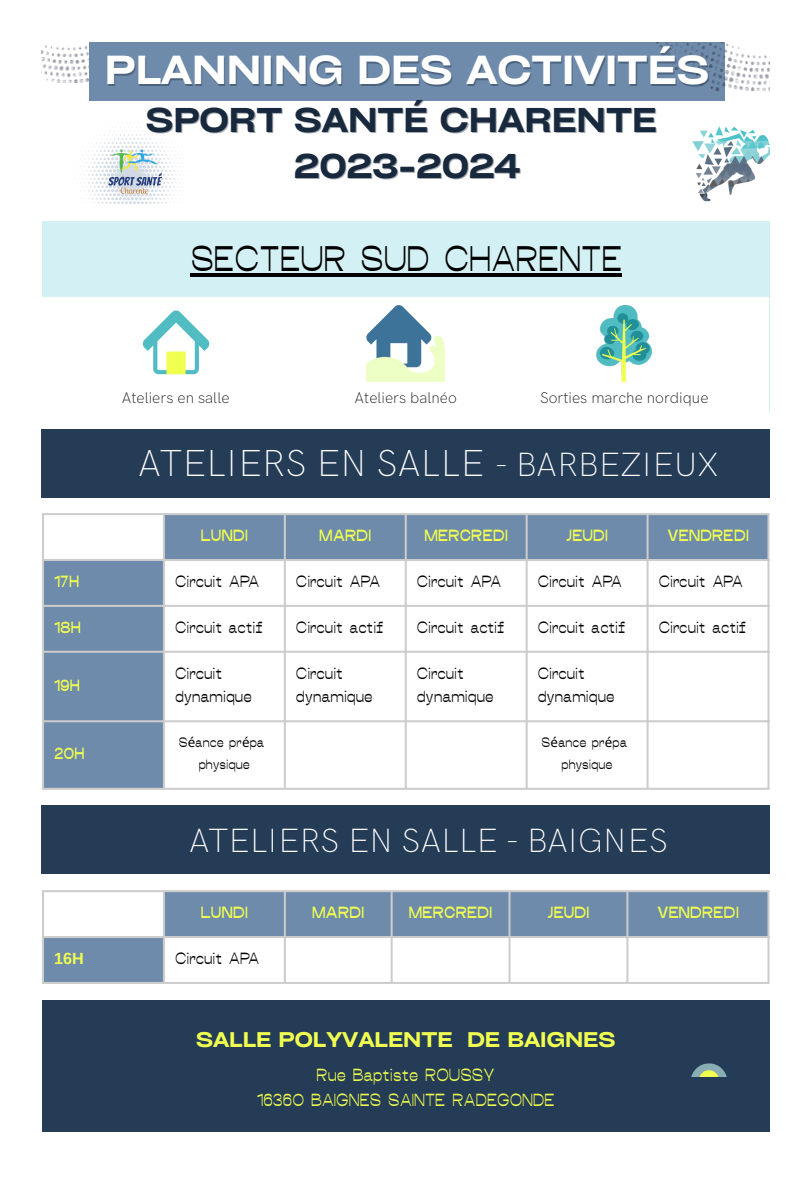
<style>
.page{position:relative;width:810px;height:1181px;background:#fff}
.page>*{position:absolute;margin:0;border:0;box-sizing:border-box;transform-origin:0 0}
.t1{font:600 expanded 38.7px "Cy Grotesk";color:#fff}
.t2{font:200 37.65px "HK Grotesk Pro";color:#fff}
.t3{font:35.4px "Menorah Grotesk";color:#000}
.t4{font:200 33.75px "HK Grotesk Pro";color:#fff}
.t5{font:600 expanded 33px "Cy Grotesk";color:#18293d}
.t6{font:600 expanded 20.4px "Cy Grotesk";color:#f0ff50}
.t7{font:17.4px "Menorah Grotesk";color:#f0ff50}
.t8{font:16.05px/23.2px "Menorah Grotesk";color:#000}
.t9{font:16.05px "Menorah Grotesk Semi";letter-spacing:.005em;color:#f0ff50}
.t10{font:700 16.05px "Arimo";color:#f0ff50}
.t11{font:200 15.45px "HK Grotesk Pro";color:#000}
.t12{font:13.5px/22.2px "Menorah Grotesk";color:#000;text-align:center}
.s1{font-size:33.75px}
.s2{font-family:"Noto Sans"}
</style>
<div class="page">
<img style="left:78px;top:126px;width:101px;height:78px">
<img style="left:42px;top:45px;width:47px;height:38px">
<div style="left:89px;top:42px;width:636px;height:58px;background:#6f8bab"></div>
<img style="left:656px;top:42px;width:114px;height:49px">
<img style="left:692px;top:126px;width:78px;height:76px">
<img style="left:99px;top:135px;width:71px;height:69px">
<div style="left:42px;top:221px;width:727px;height:191px;background:#d3f1f5"></div>
<div style="left:43px;top:297px;width:726px;height:116px;background:#fff"></div>
<img style="left:142px;top:310px;width:68px;height:65px">
<img style="left:367px;top:305px;width:78px;height:76px">
<img style="left:597px;top:305px;width:55px;height:76px">
<hr style="left:191px;top:273px;width:431px;height:3px;background:#000">
<div style="left:42px;top:429px;width:728px;height:69px;background:#253c57"></div>
<svg style="left:44px;top:515px;width:723px;height:272px"></svg>
<hr style="left:42px;top:515px;width:2px;height:272px;background:#ccc">
<hr style="left:163px;top:515px;width:2px;height:272px;background:#ccc">
<hr style="left:284px;top:515px;width:2px;height:272px;background:#ccc">
<hr style="left:405px;top:515px;width:2px;height:272px;background:#ccc">
<hr style="left:526px;top:515px;width:2px;height:272px;background:#ccc">
<hr style="left:647px;top:515px;width:2px;height:272px;background:#ccc">
<hr style="left:767px;top:515px;width:2px;height:272px;background:#ccc">
<hr style="left:42px;top:513px;width:727px;height:2px;background:#ccc">
<hr style="left:42px;top:559px;width:727px;height:2px;background:#ccc">
<hr style="left:42px;top:605px;width:727px;height:2px;background:#ccc">
<hr style="left:42px;top:650px;width:727px;height:2px;background:#ccc">
<hr style="left:42px;top:720px;width:727px;height:2px;background:#ccc">
<hr style="left:42px;top:787px;width:727px;height:2px;background:#ccc">
<div style="left:42px;top:805px;width:728px;height:69px;background:#253c57"></div>
<svg style="left:44px;top:892px;width:723px;height:89px"></svg>
<hr style="left:42px;top:892px;width:2px;height:89px;background:#ccc">
<hr style="left:163px;top:892px;width:2px;height:89px;background:#ccc">
<hr style="left:284px;top:892px;width:2px;height:89px;background:#ccc">
<hr style="left:391px;top:892px;width:2px;height:89px;background:#ccc">
<hr style="left:509px;top:892px;width:2px;height:89px;background:#ccc">
<hr style="left:626px;top:892px;width:2px;height:89px;background:#ccc">
<hr style="left:767px;top:892px;width:2px;height:89px;background:#ccc">
<hr style="left:42px;top:890px;width:727px;height:2px;background:#ccc">
<hr style="left:42px;top:936px;width:727px;height:2px;background:#ccc">
<hr style="left:42px;top:981px;width:727px;height:2px;background:#ccc">
<div style="left:42px;top:1000px;width:727px;height:131px;background:#253c57"></div>
<svg style="left:691px;top:1063px;width:36px;height:13px"></svg>
<p class="t1" style="left:105px;top:46px;width:606px">PLANNING DES ACTIVITÉS</p>
<p class="t5" style="left:146px;top:99px;width:512px">SPORT SANTÉ CHARENTE</p>
<p class="t5" style="left:294px;top:145px;width:228px">2023-2024</p>
<p class="t3" style="left:191px;top:236px;width:433px">SECTEUR SUD CHARENTE</p>
<p class="t11" style="left:122px;top:389px;width:109px">Ateliers en salle</p>
<p class="t11" style="left:355px;top:389px;width:104px">Ateliers balnéo</p>
<p class="t11" style="left:540px;top:389px;width:170px">Sorties marche nordique</p>
<p class="t2" style="left:138px;top:442px;width:582px">ATELIERS EN SALLE <span class="s1">- BARBEZIEUX</span></p>
<p class="t9" style="left:201px;top:525px;width:49px">LUNDI</p>
<p class="t9" style="left:319px;top:525px;width:54px">MARDI</p>
<p class="t9" style="left:424px;top:525px;width:85px">MERCREDI</p>
<p class="t9" style="left:566px;top:525px;width:43px">JEUDI</p>
<p class="t9" style="left:667px;top:525px;width:83px">VENDREDI</p>
<p class="t9" style="left:54px;top:571px;width:27px">17H</p>
<p class="t8" style="left:175px;top:569px;width:86px">Circuit APA</p>
<p class="t8" style="left:296px;top:569px;width:86px">Circuit APA</p>
<p class="t8" style="left:417px;top:569px;width:86px">Circuit APA</p>
<p class="t8" style="left:538px;top:569px;width:86px">Circuit APA</p>
<p class="t8" style="left:659px;top:569px;width:86px">Circuit APA</p>
<p class="t9" style="left:54px;top:617px;width:28px">18H</p>
<p class="t8" style="left:175px;top:615px;width:89px">Circuit actif</p>
<p class="t8" style="left:296px;top:615px;width:89px">Circuit actif</p>
<p class="t8" style="left:417px;top:615px;width:89px">Circuit actif</p>
<p class="t8" style="left:538px;top:615px;width:89px">Circuit actif</p>
<p class="t8" style="left:659px;top:615px;width:89px">Circuit actif</p>
<p class="t9" style="left:54px;top:674px;width:27px">19H</p>
<p class="t8" style="left:175px;top:660px;width:78px">Circuit dynamique</p>
<p class="t8" style="left:296px;top:660px;width:78px">Circuit dynamique</p>
<p class="t8" style="left:417px;top:660px;width:78px">Circuit dynamique</p>
<p class="t8" style="left:538px;top:660px;width:78px">Circuit dynamique</p>
<p class="t9" style="left:54px;top:743px;width:32px">20H</p>
<p class="t12" style="left:179px;top:730px;width:87px">S<span class="s2">é</span>ance pr<span class="s2">é</span>pa physique</p>
<p class="t12" style="left:542px;top:730px;width:87px">S<span class="s2">é</span>ance pr<span class="s2">é</span>pa physique</p>
<p class="t4" style="left:189px;top:821px;width:481px">ATELIERS EN SALLE - BAIGNES</p>
<p class="t9" style="left:201px;top:902px;width:49px">LUNDI</p>
<p class="t9" style="left:312px;top:902px;width:54px">MARDI</p>
<p class="t9" style="left:409px;top:902px;width:85px">MERCREDI</p>
<p class="t9" style="left:548px;top:902px;width:43px">JEUDI</p>
<p class="t9" style="left:657px;top:902px;width:83px">VENDREDI</p>
<p class="t10" style="left:54px;top:949px;width:31px">16H</p>
<p class="t8" style="left:175px;top:946px;width:86px">Circuit APA</p>
<p class="t6" style="left:196px;top:1026px;width:421px">SALLE POLYVALENTE DE BAIGNES</p>
<p class="t7" style="left:317px;top:1063px;width:180px">Rue Baptiste ROUSSY</p>
<p class="t7" style="left:257px;top:1088px;width:299px">16360 BAIGNES SAINTE RADEGONDE</p>
</div>
